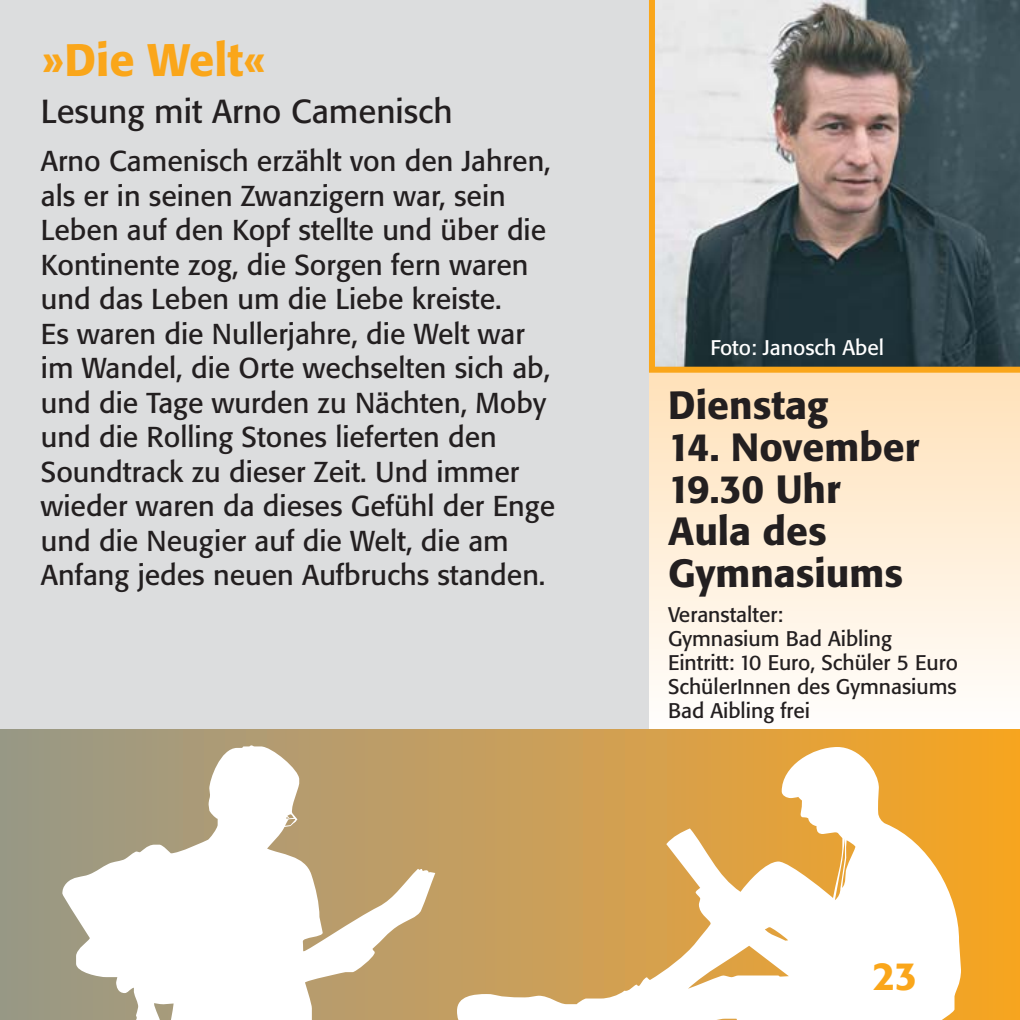
<style>
.page{position:relative;width:1020px;height:1020px;background:#dcddde}
.page>*{position:absolute;margin:0;border:0;box-sizing:border-box;transform-origin:0 0}
.t1{font:500 45px "Formata";color:#faa61a}
.t2{font:500 39px/42px "Formata";color:#231f20}
.t3{font:500 39px "Formata";color:#faa61a}
.t4{font:33px "Formata";color:#231f20}
.t5{font:28.5px/34.5px "Formata";color:#231f20}
.t6{font:21px/24px "Formata";color:#231f20}
.t7{font:21px "Formata";color:#fff}
</style>
<div class="page">
<div style="left:649px;top:355px;width:371px;height:384px;background:linear-gradient(to bottom,#ffe0b6,#fffffe)"></div>
<div style="left:0;top:729px;width:183px;height:291px;background:#9a9983"></div>
<div style="left:183px;top:729px;width:21px;height:291px;background:#aa9a78"></div>
<div style="left:204px;top:729px;width:21px;height:291px;background:#ac9b76"></div>
<div style="left:225px;top:729px;width:21px;height:291px;background:#ae9b75"></div>
<div style="left:246px;top:729px;width:22px;height:291px;background:#b09c73"></div>
<div style="left:268px;top:729px;width:316px;height:291px;background:#c29e62"></div>
<div style="left:584px;top:729px;width:21px;height:291px;background:#d19f54"></div>
<div style="left:605px;top:729px;width:21px;height:291px;background:#d2a051"></div>
<div style="left:626px;top:729px;width:21px;height:291px;background:#d5a04f"></div>
<div style="left:647px;top:729px;width:21px;height:291px;background:#d6a14d"></div>
<div style="left:668px;top:729px;width:352px;height:291px;background:linear-gradient(to right,#d8a04a,#f7a51f)"></div>
<svg style="left:62px;top:745px;width:373px;height:275px"></svg>
<svg style="left:283px;top:818px;width:13px;height:9px"></svg>
<svg style="left:457px;top:747px;width:504px;height:273px"></svg>
<svg style="left:649px;top:0;width:371px;height:373px"></svg>
<h1 class="t1" style="left:41px;top:40px;width:227px">»Die Welt«</h1>
<p class="t4" style="left:41px;top:96px;width:413px">Lesung mit Arno Camenisch</p>
<p class="t5" style="left:41px;top:146px;width:516px">Arno Camenisch erzählt von den Jahren, als er in seinen Zwanzigern war, sein Leben auf den Kopf stellte und über die Kontinente zog, die Sorgen fern waren und das Leben um die Liebe kreiste.<br>Es waren die Nullerjahre, die Welt war im Wandel, die Orte wechselten sich ab, und die Tage wurden zu Nächten, Moby und die Rolling Stones lieferten den Soundtrack zu dieser Zeit. Und immer wieder waren da dieses Gefühl der Enge und die Neugier auf die Welt, die am Anfang jedes neuen Aufbruchs standen.</p>
<p class="t7" style="left:710px;top:338px;width:175px">Foto: Janosch Abel</p>
<h2 class="t2" style="left:668px;top:387px;width:162px">Dienstag</h2>
<h2 class="t2" style="left:668px;top:429px;width:253px">14. November<br>19.30 Uhr<br>Aula des<br>Gymnasiums</h2>
<p class="t6" style="left:668px;top:604px;width:291px">Veranstalter:<br>Gymnasium Bad Aibling<br>Eintritt: 10 Euro, Schüler 5 Euro<br>SchülerInnen des Gymnasiums<br>Bad Aibling frei</p>
<h2 class="t3" style="left:873px;top:959px;width:46px">23</h2>
</div>
